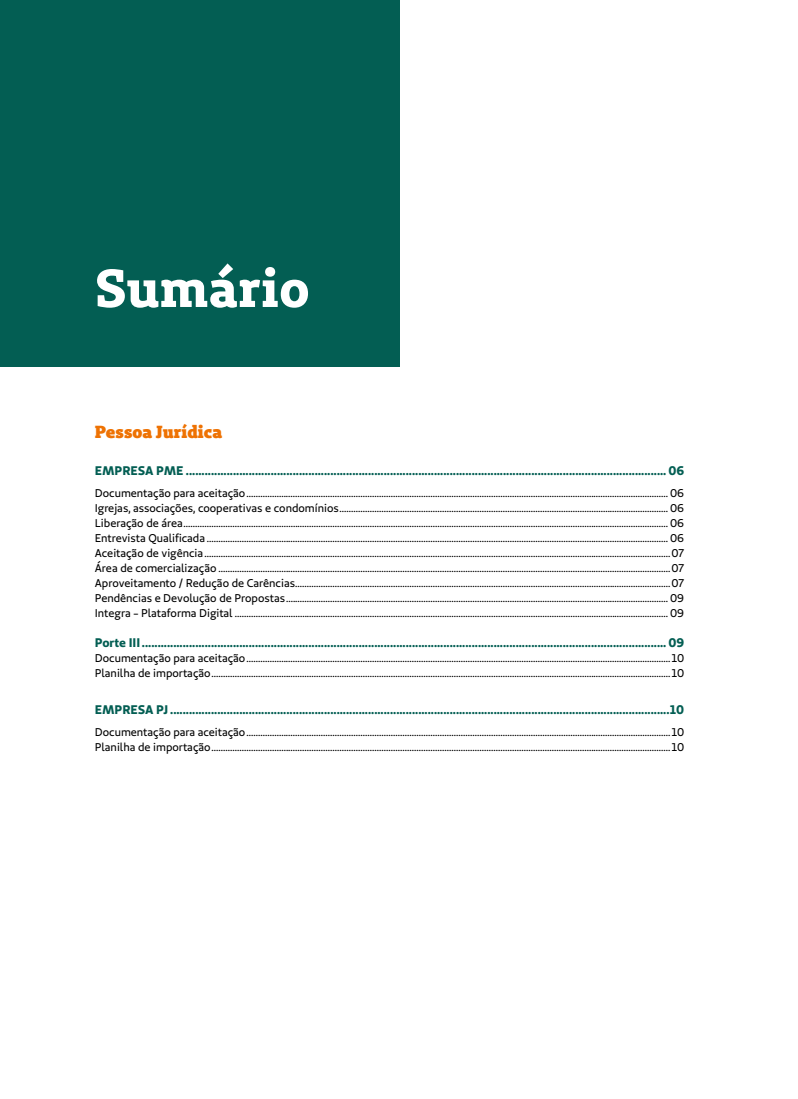
<style>
.page{position:relative;width:798px;height:1099px;background:#fff}
.page>*{position:absolute;margin:0;border:0;box-sizing:border-box;transform-origin:0 0}
.t1{font:53.12px "Unimed Slab 2020 Bold";letter-spacing:.01em;color:#fff}
.t2{font:17.5px "Unimed Slab 2020 Black";color:#ee7203}
.t3{font:12.5px "Unimed Sans 2020 Bold";color:#035e53}
.t4{font:11.25px/15px "Unimed Sans 2020 Regular";color:#000}
</style>
<div class="page">
<div style="left:0;top:0;width:399px;height:366px;background:#035e53"></div>
<h1 class="t1" style="left:95px;top:253px;width:216px">Sumário</h1>
<h2 class="t2" style="left:95px;top:419px;width:129px">Pessoa Jurídica</h2>
<p class="t3" style="left:95px;top:462px;width:590px">EMPRESA PME .........................................................................................................................................................06</p>
<p class="t4" style="left:95px;top:485px;width:590px;text-align:justify">Documentação para aceitação..................................................................................................................................................................................... 06<br>Igrejas, associações, cooperativas e condomínios............................................................................................................................................. 06<br>Liberação de área................................................................................................................................................................................................................ 06<br>Entrevista Qualificada ...................................................................................................................................................................................................... 06<br>Aceitação de vigência........................................................................................................................................................................................................07<br>Área de comercialização ..................................................................................................................................................................................................07<br>Aproveitamento / Redução de Carências.................................................................................................................................................................07<br>Pendências e Devolução de Propostas.................................................................................................................................................................... 09<br>Integra - Plataforma Digital .......................................................................................................................................................................................... 09</p>
<p class="t3" style="left:95px;top:634px;width:590px">Porte III.......................................................................................................................................................................09</p>
<p class="t4" style="left:95px;top:650px;width:590px">Documentação para aceitação......................................................................................................................................................................................10<br>Planilha de importação.....................................................................................................................................................................................................10</p>
<p class="t3" style="left:95px;top:701px;width:590px">EMPRESA PJ ...............................................................................................................................................................10</p>
<p class="t4" style="left:95px;top:724px;width:590px">Documentação para aceitação......................................................................................................................................................................................10<br>Planilha de importação.....................................................................................................................................................................................................10</p>
</div>
